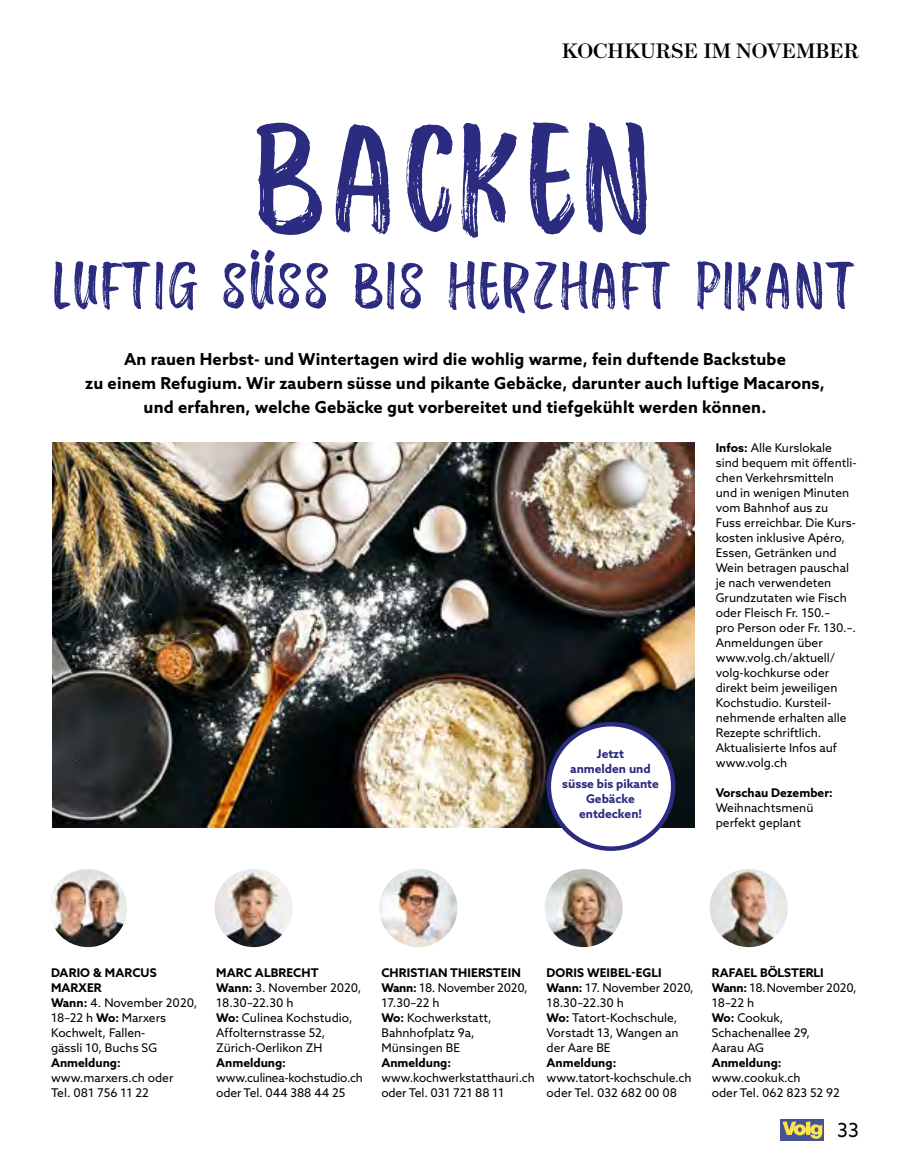
<style>
.page{position:relative;width:910px;height:1170px;background:#fff}
.page>*{position:absolute;margin:0;border:0;box-sizing:border-box;transform-origin:0 0}
.KK_Titel{font:141px "Ragtime Marker";letter-spacing:.07em;color:#2b2b80}
.KK_Titel-2{font:60px "Ragtime Marker";letter-spacing:.07em;color:#2b2b80}
.t1{font:600 21px "Escrow";color:#000}
.t2{font:19.5px "Azo Sans";color:#000}
._02c_Lead_zentriert{font:700 16.5px/24px "Azo Sans";letter-spacing:.01em;color:#000;text-align:center}
._01a_Grundschrift_li{font:12px/15px "Azo Sans";color:#000}
._04a_Zwischentitel_v{font:700 12px/15px "Azo Sans";letter-spacing:.01em;color:#000}
.t3{font:700 12px/15px "Azo Sans";color:#2b2b80;text-align:center}
._01a_Grundschrift_li-2{font:700 12px "Azo Sans";color:#000}
.s1{font-weight:700}
</style>
<div class="page">
<img style="left:52px;top:443px;width:642px;height:384px">
<img style="left:215px;top:868px;width:78px;height:79px;border-radius:39px">
<img style="left:710px;top:868px;width:78px;height:79px;border-radius:39px">
<img style="left:49px;top:868px;width:78px;height:79px;border-radius:39px">
<img style="left:379px;top:868px;width:78px;height:79px;border-radius:39px">
<img style="left:544px;top:868px;width:79px;height:79px;border-radius:39px">
<div style="left:549px;top:724px;width:124px;height:124px;background:#fff;border-radius:50%"></div>
<div style="left:547px;top:722px;width:128px;height:128px;border:4px solid #2b2b80;border-radius:50%"></div>
<div style="left:781px;top:1118px;width:43px;height:22px;background:#475395"></div>
<svg style="left:782px;top:1121px;width:40px;height:17px"></svg>
<p class="t1" style="left:562px;top:38px;width:299px">KOCHKURSE IM NOVEMBER</p>
<p class="KK_Titel" style="left:258px;top:103px;width:395px">BACKEN</p>
<p class="KK_Titel-2" style="left:54px;top:254px;width:802px">LUFTIG SÜSS BIS HERZHAFT PIKANT</p>
<p class="_02c_Lead_zentriert" style="left:85px;top:346px;width:741px">An rauen Herbst- und Wintertagen wird die wohlig warme, fein duftende Backstube<br>zu einem Refugium. Wir zaubern süsse und pikante Gebäcke, darunter auch luftige Macarons, und erfahren, welche Gebäcke gut vorbereitet und tiefgekühlt werden können.</p>
<p class="t3" style="left:597px;top:746px;width:29px">Jetzt</p>
<p class="t3" style="left:570px;top:761px;width:82px">anmelden und</p>
<p class="t3" style="left:562px;top:776px;width:98px">süsse bis pikante<br>Gebäcke entdecken!</p>
<p class="_01a_Grundschrift_li" style="left:716px;top:440px;width:142px"><span class="s1">Infos:</span> Alle Kurslokale sind bequem mit öffentli&shy;chen Verkehrsmitteln und in wenigen Minuten vom Bahnhof aus zu<br>Fuss erreichbar. Die Kurs&shy;kosten inklusive Apéro,<br>Essen, Getränken und<br>Wein betragen pauschal je nach verwendeten<br>Grundzutaten wie Fisch oder Fleisch Fr. 150.–<br>pro Person oder Fr. 130.–.<br>Anmeldungen über www.volg.ch/aktuell/ volg-kochkurse oder direkt beim jeweiligen<br>Kochstudio. Kursteil&shy;nehmende erhalten alle<br>Rezepte schriftlich.<br>Aktualisierte Infos auf www.volg.ch</p>
<p class="_01a_Grundschrift_li" style="left:716px;top:785px;width:118px"><span class="s1">Vorschau Dezember:<br></span>Weihnachtsmenü perfekt geplant</p>
<p class="_04a_Zwischentitel_v" style="left:51px;top:965px;width:107px">DARIO &amp; MARCUS<br>MARXER</p>
<p class="_01a_Grundschrift_li" style="left:51px;top:995px;width:148px"><span class="s1">Wann:</span> 4. November 2020,<br>18–22 h <span class="s1">Wo:</span> Marxers<br>Kochwelt, Fallen-<br>gässli 10, Buchs SG<br><span class="s1">Anmeldung: </span>www.marxers.ch oder<br>Tel. 081 756 11 22</p>
<p class="_04a_Zwischentitel_v" style="left:216px;top:965px;width:104px">MARC ALBRECHT</p>
<p class="_01a_Grundschrift_li" style="left:216px;top:980px;width:148px"><span class="s1">Wann:</span> 3. November 2020,<br>18.30–22.30 h<br><span class="s1">Wo:</span> Culinea Kochstudio,<br>Affolternstrasse 52,<br>Zürich-Oerlikon ZH<br><span class="s1">Anmeldung: </span>www.culinea-kochstudio.ch oder Tel. 044 388 44 25</p>
<p class="_04a_Zwischentitel_v" style="left:381px;top:965px;width:141px">CHRISTIAN THIERSTEIN</p>
<p class="_01a_Grundschrift_li" style="left:381px;top:980px;width:148px"><span class="s1">Wann:</span> 18. November 2020,<br>17.30–22 h<br><span class="s1">Wo:</span> Kochwerkstatt,<br>Bahnhofplatz 9a,<br>Münsingen BE<br><span class="s1">Anmeldung:</span></p>
<p class="_01a_Grundschrift_li" style="left:381px;top:1085px;width:124px">oder Tel. 031 721 88 11</p>
<p class="_01a_Grundschrift_li" style="left:381px;top:1070px;width:155px">www.kochwerkstatthauri.ch</p>
<p class="_04a_Zwischentitel_v" style="left:547px;top:965px;width:117px">DORIS WEIBEL-EGLI</p>
<p class="_01a_Grundschrift_li" style="left:547px;top:980px;width:149px"><span class="s1">Wann:</span> 17. November 2020,<br>18.30–22.30 h<br><span class="s1">Wo:</span> Tatort-Kochschule,<br>Vorstadt 13, Wangen an der Aare BE<br><span class="s1">Anmeldung: </span>www.tatort-kochschule.ch oder Tel. 032 682 00 08</p>
<p class="_01a_Grundschrift_li-2" style="left:712px;top:964px;width:113px">RAFAEL BÖLSTERLI</p>
<p class="_01a_Grundschrift_li" style="left:712px;top:980px;width:146px"><span class="s1">Wann:</span> 18.November 2020,<br>18–22 h<br><span class="s1">Wo:</span> Cookuk,<br>Schachenallee 29,<br>Aarau AG<br><span class="s1">Anmeldung: </span>www.cookuk.ch<br>oder Tel. 062 823 52 92</p>
<p class="t2" style="left:837px;top:1116px;width:23px">33</p>
</div>
